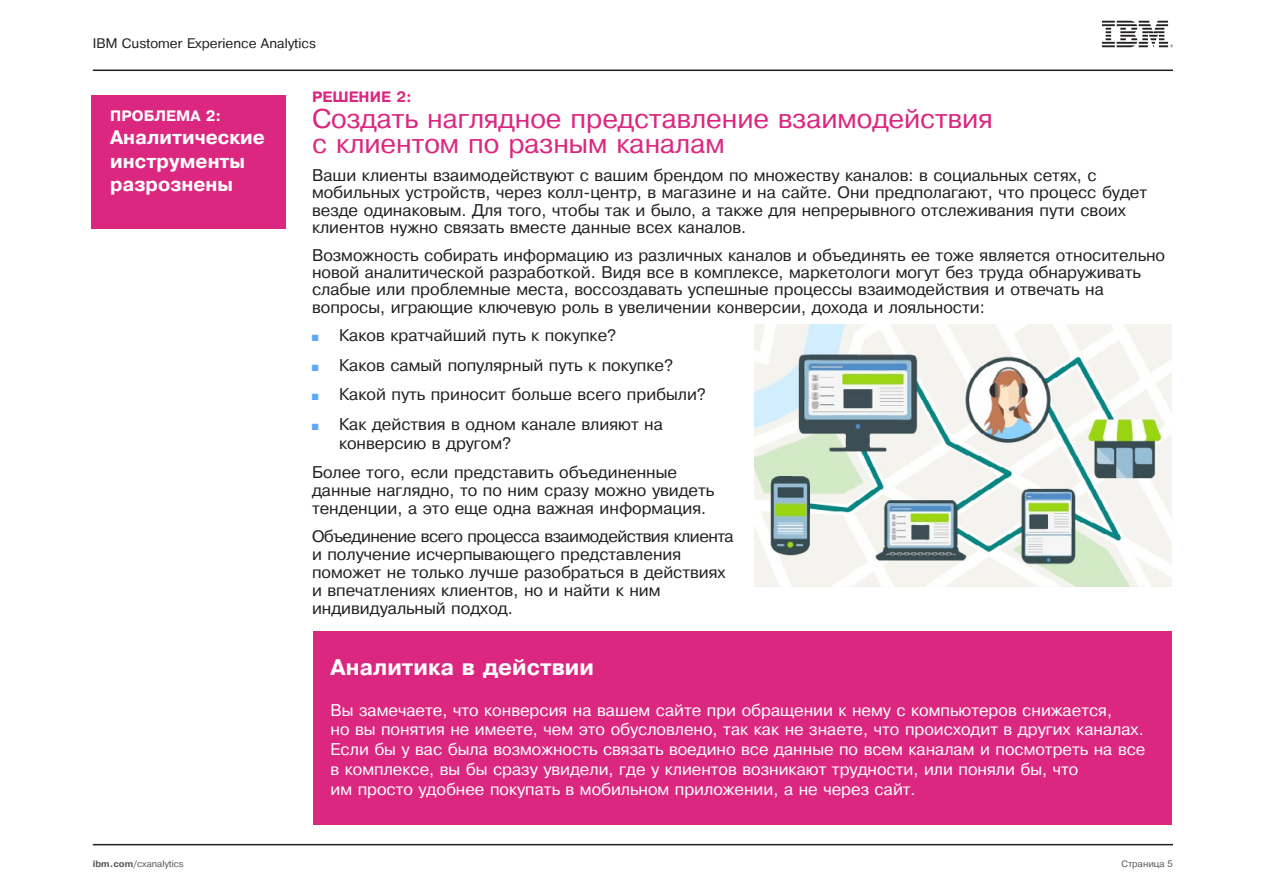
<style>
.page{position:relative;width:1263px;height:893px;background:#fff}
.page>*{position:absolute;margin:0;border:0;box-sizing:border-box;transform-origin:0 0}
.Boxbody2{font:27px/25.5px "Pragmatica Plain";color:#db2780}
.Boxhead3{font:22.5px "Pragmatica Bold Cyrillic";color:#fff}
.Boxbody{font:19.5px/23.4px "Pragmatica Bold Cyrillic";color:#fff}
.Body2{font:16.5px/17.2px "Pragmatica Plain";color:#231f20}
.Bodywhite{font:16.5px/19.8px "Pragmatica Plain";color:#fff}
.Boxhead{font:15px "Pragmatica Bold Cyrillic";color:#fff}
.Boxhead-2{font:15px "Pragmatica Bold Cyrillic";color:#db2780}
.t1{font:13.5px "Pragmatica Plain";color:#231f20}
.t2{font:9.3px "Pragmatica Plain";color:#57585b}
.s1{font-family:"Arial Narrow";font-size:13.5px;color:#5aaaf9}
.s2{font-family:"Pragmatica Bold Cyrillic"}
</style>
<div class="page">
<svg style="left:1102px;top:21px;width:71px;height:26px"></svg>
<hr style="left:93px;top:70px;width:1080px;height:1px;background:#231f20">
<hr style="left:93px;top:844px;width:1080px;height:1px;background:#231f20">
<div style="left:313px;top:631px;width:858px;height:193px;background:#db2780"></div>
<img style="left:755px;top:325px;width:416px;height:262px">
<div style="left:91px;top:95px;width:194px;height:133px;background:#db2780"></div>
<p class="t1" style="left:93px;top:36px;width:225px">IBM Customer Experience Analytics</p>
<p class="Boxhead" style="left:110px;top:108px;width:113px">ПРОБЛЕМА 2:</p>
<p class="Boxbody" style="left:110px;top:126px;width:156px">Аналитические инструменты разрознены</p>
<p class="Boxhead-2" style="left:312px;top:89px;width:101px">РЕШЕНИЕ 2:</p>
<p class="Boxbody2" style="left:312px;top:106px;width:682px">Создать наглядное представление взаимодействия с клиентом по разным каналам</p>
<p class="Body2" style="left:312px;top:167px;width:836px">Ваши клиенты взаимодействуют с вашим брендом по множеству каналов: в социальных сетях, с мобильных устройств, через колл-центр, в магазине и на сайте. Они предполагают, что процесс будет везде одинаковым. Для того, чтобы так и было, а также для непрерывного отслеживания пути своих клиентов нужно связать вместе данные всех каналов.</p>
<p class="Body2" style="left:312px;top:247px;width:855px">Возможность собирать информацию из различных каналов и объединять ее тоже является относительно новой аналитической разработкой. Видя все в комплексе, маркетологи могут без труда обнаруживать слабые или проблемные места, воссоздавать успешные процессы взаимодействия и отвечать на вопросы, играющие ключевую роль в увеличении конверсии, дохода и лояльности:</p>
<p class="Body2" style="left:312px;top:327px;width:306px"><span class="s1">■</span> Каков кратчайший путь к покупке?</p>
<p class="Body2" style="left:312px;top:357px;width:363px"><span class="s1">■</span> Каков самый популярный путь к покупке?</p>
<p class="Body2" style="left:312px;top:386px;width:396px"><span class="s1">■</span> Какой путь приносит больше всего прибыли?</p>
<p class="Body2" style="left:339px;top:415px;width:325px;line-height:18.8px;text-indent:-27px"><span class="s1">■</span> Как действия в одном канале влияют на конверсию в другом?</p>
<p class="Body2" style="left:312px;top:463px;width:404px;line-height:18px">Более того, если представить объединенные данные наглядно, то по ним сразу можно увидеть тенденции, а это еще одна важная информация.</p>
<p class="Body2" style="left:312px;top:528px;width:423px;line-height:18px">Объединение всего процесса взаимодействия клиента и получение исчерпывающего представления поможет не только лучше разобраться в действиях и впечатлениях клиентов, но и найти к ним индивидуальный подход.</p>
<p class="Boxhead3" style="left:330px;top:656px;width:265px">Аналитика в действии</p>
<p class="Bodywhite" style="left:330px;top:700px;width:816px">Вы замечаете, что конверсия на вашем сайте при обращении к нему с компьютеров снижается,<br>но вы понятия не имеете, чем это обусловлено, так как не знаете, что происходит в других каналах.<br>Если бы у вас была возможность связать воедино все данные по всем каналам и посмотреть на все в комплексе, вы бы сразу увидели, где у клиентов возникают трудности, или поняли бы, что<br>им просто удобнее покупать в мобильном приложении, а не через сайт.</p>
<p class="t2" style="left:93px;top:859px;width:92px"><span class="s2">ibm.com</span>/cxanalytics</p>
<p class="t2" style="left:1121px;top:858px;width:53px">Страница 5</p>
</div>
